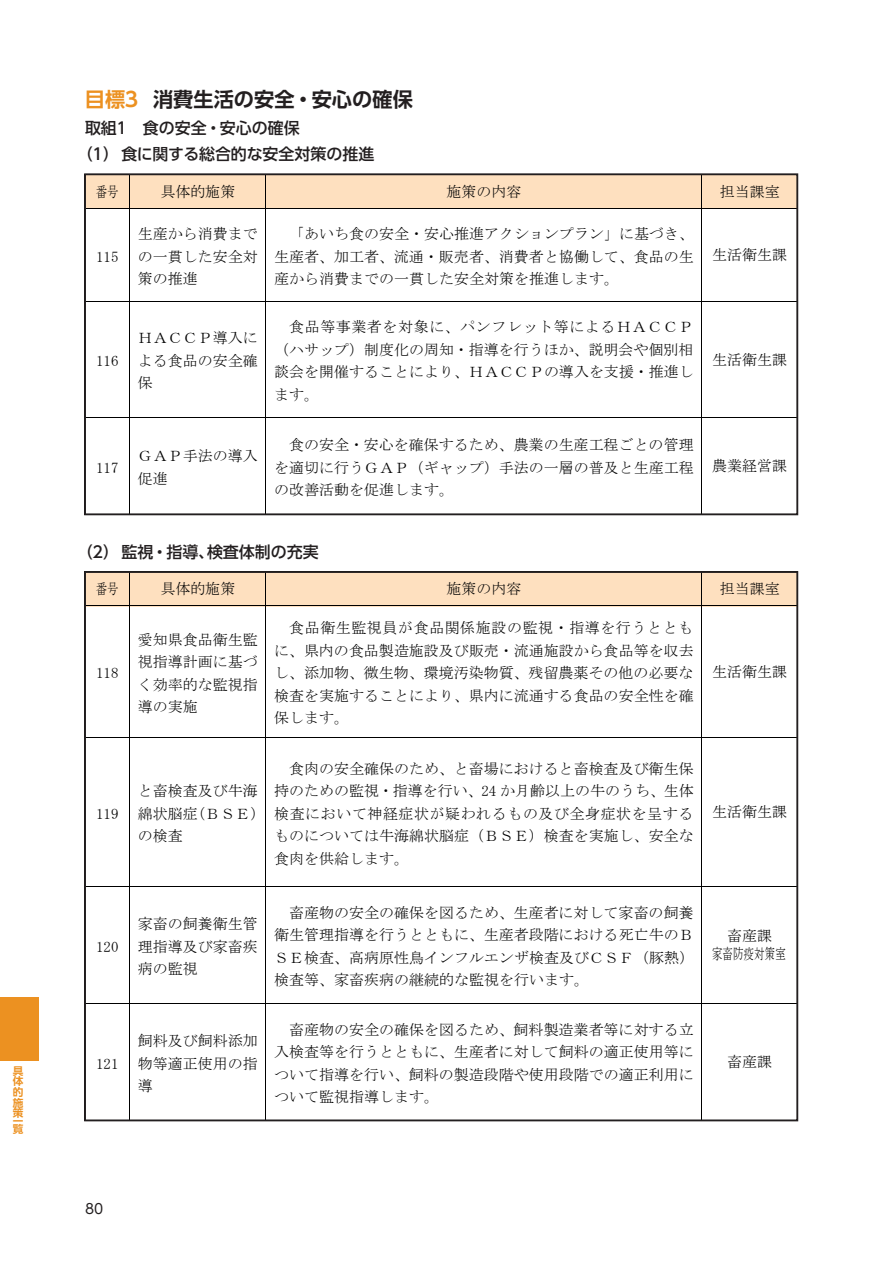
<style>
.page{position:relative;width:893px;height:1263px;background:#fff}
.page>*{position:absolute;margin:0;border:0;box-sizing:border-box;transform-origin:0 0}
.t1{font:700 20.25px "UD Shin Go Pr 6 De";color:#231f20}
.t2{font:18px "MS Gothic";color:#000}
.t3{font:16.5px/28.5px "MS Gothic";color:#000}
.t4{font:500 15.9px/26.2px "UD Shin Go Pr 6";color:#231f20}
.t5{font:15px/22.5px "MS Mincho";color:#000;text-align:justify}
.t6{font:15px "MS Mincho";color:#000;scale:.74 1}
.t7{font:13.8px "UD Shin Go Pr 6";color:#231f20}
.t8{font:700 10.65px/10.6px "UD Shin Go Pr 6 De";color:#ec9121;text-align:justify}
.s1{color:#ec9121}
</style>
<div class="page">
<div style="left:85px;top:174px;width:712px;height:34px;background:#fee0bf"></div>
<div style="left:85px;top:572px;width:712px;height:34px;background:#fee0bf"></div>
<hr style="left:129px;top:175px;width:1px;height:33px;background:#000">
<hr style="left:265px;top:175px;width:1px;height:33px;background:#000">
<hr style="left:701px;top:175px;width:1px;height:33px;background:#000">
<hr style="left:85px;top:208px;width:44px;height:1px;background:#000">
<hr style="left:130px;top:208px;width:135px;height:1px;background:#000">
<hr style="left:266px;top:208px;width:435px;height:1px;background:#000">
<hr style="left:702px;top:208px;width:95px;height:1px;background:#000">
<hr style="left:129px;top:209px;width:1px;height:92px;background:#000">
<hr style="left:265px;top:209px;width:1px;height:92px;background:#000">
<hr style="left:701px;top:209px;width:1px;height:92px;background:#000">
<hr style="left:85px;top:301px;width:44px;height:1px;background:#000">
<hr style="left:130px;top:301px;width:135px;height:1px;background:#000">
<hr style="left:266px;top:301px;width:435px;height:1px;background:#000">
<hr style="left:702px;top:301px;width:95px;height:1px;background:#000">
<hr style="left:129px;top:301px;width:1px;height:116px;background:#000">
<hr style="left:265px;top:301px;width:1px;height:116px;background:#000">
<hr style="left:701px;top:301px;width:1px;height:116px;background:#000">
<hr style="left:85px;top:417px;width:44px;height:1px;background:#000">
<hr style="left:130px;top:417px;width:135px;height:1px;background:#000">
<hr style="left:266px;top:417px;width:435px;height:1px;background:#000">
<hr style="left:702px;top:417px;width:95px;height:1px;background:#000">
<hr style="left:129px;top:418px;width:1px;height:96px;background:#000">
<hr style="left:265px;top:418px;width:1px;height:96px;background:#000">
<hr style="left:701px;top:418px;width:1px;height:96px;background:#000">
<hr style="left:129px;top:572px;width:1px;height:34px;background:#000">
<hr style="left:265px;top:572px;width:1px;height:34px;background:#000">
<hr style="left:701px;top:572px;width:1px;height:34px;background:#000">
<hr style="left:85px;top:606px;width:44px;height:1px;background:#000">
<hr style="left:130px;top:606px;width:135px;height:1px;background:#000">
<hr style="left:266px;top:606px;width:435px;height:1px;background:#000">
<hr style="left:702px;top:606px;width:95px;height:1px;background:#000">
<hr style="left:129px;top:606px;width:1px;height:131px;background:#000">
<hr style="left:265px;top:606px;width:1px;height:131px;background:#000">
<hr style="left:701px;top:606px;width:1px;height:131px;background:#000">
<hr style="left:85px;top:737px;width:44px;height:1px;background:#000">
<hr style="left:130px;top:737px;width:135px;height:1px;background:#000">
<hr style="left:266px;top:737px;width:435px;height:1px;background:#000">
<hr style="left:702px;top:737px;width:95px;height:1px;background:#000">
<hr style="left:129px;top:738px;width:1px;height:148px;background:#000">
<hr style="left:265px;top:738px;width:1px;height:148px;background:#000">
<hr style="left:701px;top:738px;width:1px;height:148px;background:#000">
<hr style="left:85px;top:886px;width:44px;height:1px;background:#000">
<hr style="left:130px;top:886px;width:135px;height:1px;background:#000">
<hr style="left:266px;top:886px;width:435px;height:1px;background:#000">
<hr style="left:702px;top:886px;width:95px;height:1px;background:#000">
<hr style="left:129px;top:887px;width:1px;height:116px;background:#000">
<hr style="left:265px;top:887px;width:1px;height:116px;background:#000">
<hr style="left:701px;top:887px;width:1px;height:116px;background:#000">
<hr style="left:85px;top:1003px;width:44px;height:1px;background:#000">
<hr style="left:130px;top:1003px;width:135px;height:1px;background:#000">
<hr style="left:266px;top:1003px;width:435px;height:1px;background:#000">
<hr style="left:702px;top:1003px;width:95px;height:1px;background:#000">
<hr style="left:129px;top:1004px;width:1px;height:116px;background:#000">
<hr style="left:265px;top:1004px;width:1px;height:116px;background:#000">
<hr style="left:701px;top:1004px;width:1px;height:116px;background:#000">
<div style="left:84px;top:173px;width:714px;height:342px;border:2px solid #231f20"></div>
<div style="left:0;top:997px;width:38px;height:64px;background:#ec9121"></div>
<p class="t8" style="left:13px;top:1065px;width:12px">具体的施策</p>
<p class="t8" style="left:13px;top:1117px;width:12px;line-height:7.6px">一覧</p>
<h1 class="t1" style="left:85px;top:83px;width:329px"><span class="s1">目標３</span>消費生活の安全・安心の確保</h1>
<p class="t4" style="left:77px;top:114px;width:299px;text-indent:8px">取組１　食の安全・安心の確保<br>（1） 食に関する総合的な安全対策の推進</p>
<p class="t2" style="left:75px;top:94px;width:309px">目標３ 消費生活の安全・安心の確保</p>
<p class="t3" style="left:82px;top:117px;width:300px">１ 食の安全・安心の確保<br>(1) 食に関する総合的な安全対策の推進</p>
<p class="t6" style="left:96px;top:184px;width:31px">番号</p>
<p class="t5" style="left:160px;top:180px;width:77px">具体的施策</p>
<p class="t5" style="left:446px;top:180px;width:77px">施策の内容</p>
<p class="t5" style="left:720px;top:180px;width:61px">担当課室</p>
<p class="t5" style="left:96px;top:245px;width:24px">115</p>
<p class="t5" style="left:138px;top:222px;width:122px">生産から消費までの一貫した安全対策の推進</p>
<p class="t5" style="left:274px;top:222px;width:421px;text-indent:15px">「あいち食の安全・安心推進アクションプラン」に基づき、生産者、加工者、流通・販売者、消費者と協働して、食品の生産から消費までの一貫した安全対策を推進します。</p>
<p class="t5" style="left:712px;top:243px;width:77px">生活衛生課</p>
<p class="t5" style="left:96px;top:349px;width:24px">116</p>
<p class="t5" style="left:138px;top:327px;width:122px">ＨＡＣＣＰ導入による食品の安全確保</p>
<p class="t5" style="left:274px;top:316px;width:421px;text-indent:15px">食品等事業者を対象に、パンフレット等によるＨＡＣＣＰ（ハサップ）制度化の周知・指導を行うほか、説明会や個別相談会を開催することにより、ＨＡＣＣＰの導入を支援・推進します。</p>
<p class="t5" style="left:712px;top:348px;width:77px">生活衛生課</p>
<p class="t5" style="left:96px;top:456px;width:24px">117</p>
<p class="t5" style="left:138px;top:445px;width:122px">ＧＡＰ手法の導入促進</p>
<p class="t5" style="left:274px;top:433px;width:421px;text-indent:15px">食の安全・安心を確保するため、農業の生産工程ごとの管理を適切に行うＧＡＰ（ギャップ）手法の一層の普及と生産工程の改善活動を促進します。</p>
<p class="t5" style="left:712px;top:454px;width:77px">農業経営課</p>
<p class="t4" style="left:77px;top:539px;width:244px">（2） 監視・指導、検査体制の充実</p>
<p class="t3" style="left:82px;top:543px;width:250px">(2) 監視・指導、検査体制の充実</p>
<p class="t6" style="left:96px;top:581px;width:31px">番号</p>
<p class="t5" style="left:160px;top:578px;width:77px">具体的施策</p>
<p class="t5" style="left:446px;top:578px;width:77px">施策の内容</p>
<p class="t5" style="left:720px;top:578px;width:61px">担当課室</p>
<p class="t5" style="left:96px;top:662px;width:24px">118</p>
<p class="t5" style="left:138px;top:628px;width:122px">愛知県食品衛生監視指導計画に基づく効率的な監視指導の実施</p>
<p class="t5" style="left:274px;top:617px;width:421px;text-indent:15px">食品衛生監視員が食品関係施設の監視・指導を行うとともに、県内の食品製造施設及び販売・流通施設から食品等を収去し、添加物、微生物、環境汚染物質、残留農薬その他の必要な検査を実施することにより、県内に流通する食品の安全性を確保します。</p>
<p class="t5" style="left:712px;top:660px;width:77px">生活衛生課</p>
<p class="t5" style="left:96px;top:802px;width:24px">119</p>
<p class="t5" style="left:138px;top:779px;width:129px;text-align:left">と畜検査及び牛海綿状脳症（ＢＳＥ）の検査</p>
<p class="t5" style="left:274px;top:757px;width:421px;text-indent:15px">食肉の安全確保のため、と畜場におけると畜検査及び衛生保持のための監視・指導を行い、24 か月齢以上の牛のうち、生体検査において神経症状が疑われるもの及び全身症状を呈するものについては牛海綿状脳症（ＢＳＥ）検査を実施し、安全な食肉を供給します。</p>
<p class="t5" style="left:712px;top:800px;width:77px">生活衛生課</p>
<p class="t5" style="left:96px;top:935px;width:24px">120</p>
<p class="t5" style="left:138px;top:912px;width:122px">家畜の飼養衛生管理指導及び家畜疾病の監視</p>
<p class="t5" style="left:274px;top:901px;width:422px;text-indent:15px">畜産物の安全の確保を図るため、生産者に対して家畜の飼養衛生管理指導を行うとともに、生産者段階における死亡牛のＢＳＥ検査、高病原性鳥インフルエンザ検査及びＣＳＦ（豚熱）検査等、家畜疾病の継続的な監視を行います。</p>
<p class="t5" style="left:712px;top:927px;width:75px;line-height:18px;text-align:center">畜産課<br>家畜防疫対策室</p>
<p class="t5" style="left:96px;top:1052px;width:24px">121</p>
<p class="t5" style="left:138px;top:1029px;width:122px">飼料及び飼料添加物等適正使用の指導</p>
<p class="t5" style="left:274px;top:1018px;width:421px;text-indent:15px">畜産物の安全の確保を図るため、飼料製造業者等に対する立入検査等を行うとともに、生産者に対して飼料の適正使用等について指導を行い、飼料の製造段階や使用段階での適正利用について監視指導します。</p>
<p class="t5" style="left:727px;top:1050px;width:46px">畜産課</p>
<p class="t7" style="left:85px;top:1197px;width:20px">80</p>
</div>
